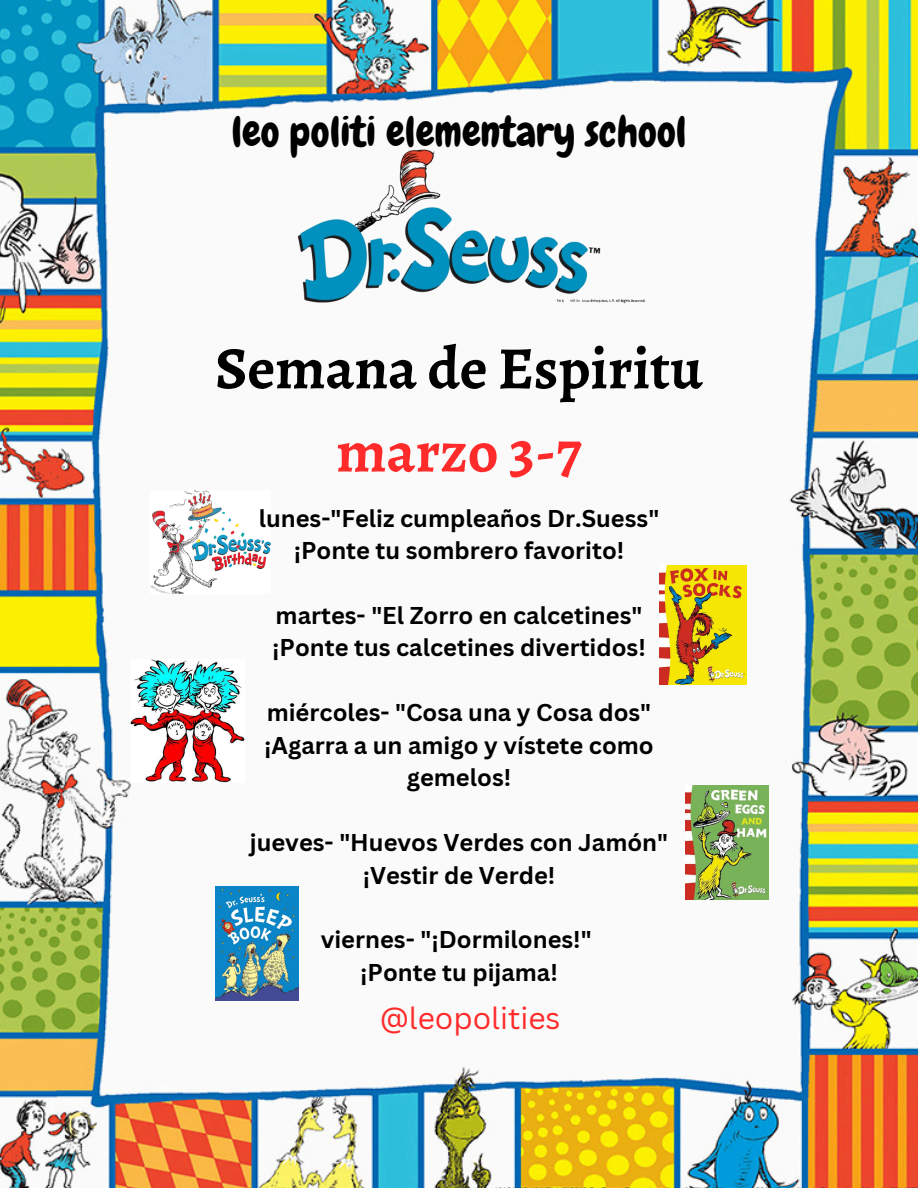
<style>
.page{position:relative;width:918px;height:1188px;background:#fff}
.page>*{position:absolute;margin:0;border:0;box-sizing:border-box;transform-origin:0 0}
.t1{font:700 60px/83.2px "Alegreya";color:#000;text-align:center}
.t2{font:42px "Chewy";color:#000}
.t3{font:30px "Canva Sans";color:#ff2b2b}
.t4{font:700 23.7px/32.4px "Canva Sans";color:#000;text-align:center}
.s1{color:#ff2b2b}
</style>
<div class="page">
<img style="left:0;top:0;width:918px;height:1188px">
<img style="left:290px;top:133px;width:363px;height:177px">
<img style="left:151px;top:490px;width:119px;height:104px">
<img style="left:660px;top:565px;width:86px;height:120px">
<img style="left:131px;top:659px;width:114px;height:123px">
<img style="left:685px;top:785px;width:84px;height:115px">
<img style="left:215px;top:887px;width:83px;height:114px">
<h2 class="t2" style="left:231px;top:105px;width:457px">leo politi elementary school</h2>
<p class="t1" style="left:215px;top:326px;width:489px">Semana de Espiritu <span class="s1">marzo 3-7</span></p>
<p class="t4" style="left:259px;top:501px;width:402px">lunes-"Feliz cumpleaños Dr.Suess"</p>
<h1 class="t4" style="left:294px;top:534px;width:332px">¡Ponte tu sombrero favorito!</h1>
<p class="t4" style="left:276px;top:599px;width:368px">martes- "El Zorro en calcetines"</p>
<p class="t4" style="left:272px;top:631px;width:375px">¡Ponte tus calcetines divertidos!</p>
<p class="t4" style="left:267px;top:696px;width:386px">miércoles- "Cosa una y Cosa dos"</p>
<p class="t4" style="left:264px;top:728px;width:391px">¡Agarra a un amigo y vístete como gemelos!</p>
<p class="t4" style="left:250px;top:826px;width:420px">jueves- "Huevos Verdes con Jamón"</p>
<p class="t4" style="left:363px;top:858px;width:194px">¡Vestir de Verde!</p>
<p class="t4" style="left:321px;top:923px;width:272px">viernes- "¡Dormilones!"</p>
<p class="t4" style="left:360px;top:955px;width:199px">¡Ponte tu pijama!</p>
<p class="t3" style="left:380px;top:997px;width:182px">@leopolities</p>
</div>
